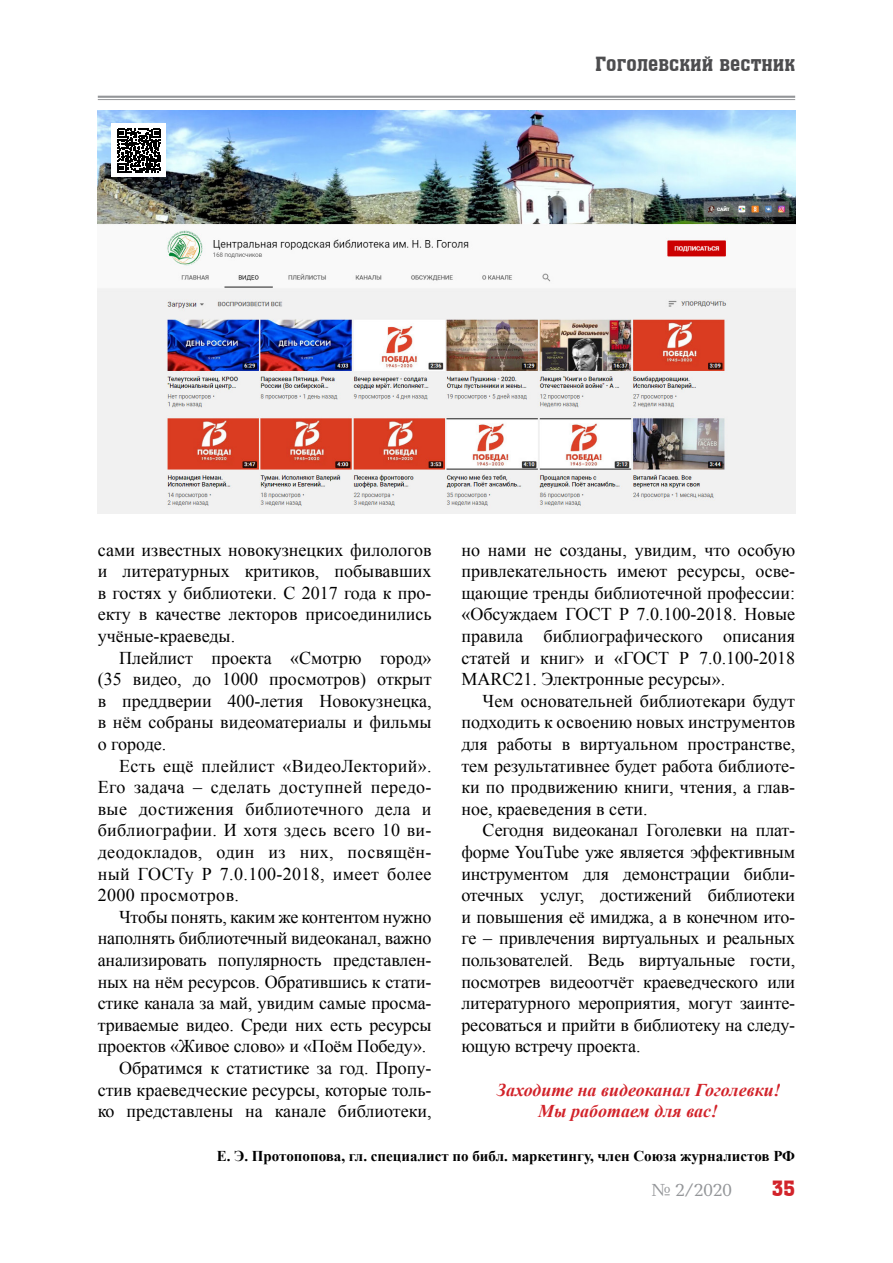
<style>
.page{position:relative;width:893px;height:1263px;background:#fff}
.page>*{position:absolute;margin:0;border:0;box-sizing:border-box;transform-origin:0 0}
.t1{font:21px "a Assuan";color:#d2232a}
.t2{font:19.5px "a Assuan";color:#4d4d4f}
.t3{font:18px/21.6px "Times New Roman";letter-spacing:-.01em;color:#000;text-align:justify}
.t4{font:italic 700 18px/21.6px "Times New Roman";color:#d2232a}
.t5{font:18px "Baltica C";color:#939598}
.t6{font:700 15px "Times New Roman";color:#000}
</style>
<div class="page">
<hr style="left:98px;top:96px;width:697px;height:2px;background:#939598">
<hr style="left:98px;top:99px;width:697px;height:1px;background:#939598">
<img style="left:98px;top:111px;width:697px;height:403px">
<div style="left:112px;top:123px;width:54px;height:54px;background:#fff"></div>
<svg style="left:117px;top:129px;width:44px;height:43px"></svg>
<p class="t2" style="left:595px;top:53px;width:201px">Гоголевский вестник</p>
<p class="t3" style="left:98px;top:538px;width:335px">сами известных новокузнецких филологов и литературных критиков, побывавших в гостях у библиотеки. С 2017 года к про&shy;екту в качестве лекторов присоединились учёные-краеведы.</p>
<p class="t3" style="left:98px;top:646px;width:335px;text-indent:21px">Плейлист проекта «Смотрю город» (35 видео, до 1000 просмотров) открыт в преддверии 400-летия Новокузнецка, в нём собраны видеоматериалы и фильмы о городе.</p>
<p class="t3" style="left:98px;top:754px;width:335px;text-indent:21px">Есть ещё плейлист «ВидеоЛекторий».<br>Его задача – сделать доступней передо&shy;вые достижения библиотечного дела и библиографии. И хотя здесь всего 10 ви&shy;деодокладов, один из них, посвящён&shy;ный ГОСТу Р 7.0.100-2018, имеет более 2000 просмотров.</p>
<p class="t3" style="left:98px;top:906px;width:335px;text-align:right">Чтобы понять, каким же контентом нужно наполнять библиотечный видеоканал, важно анализировать популярность представлен&shy;ных на нём ресурсов. Обратившись к стати&shy;стике канала за май, увидим самые просма&shy;триваемые видео. Среди них есть ресурсы проектов «Живое слово» и «Поём Победу».<br>Обратимся к статистике за год. Пропу&shy;стив краеведческие ресурсы, которые толь&shy;ко представлены на канале библиотеки,</p>
<p class="t3" style="left:461px;top:538px;width:335px">но нами не созданы, увидим, что особую привлекательность имеют ресурсы, осве&shy;щающие тренды библиотечной профессии: «Обсуждаем ГОСТ Р 7.0.100-2018. Новые правила библиографического описания статей и книг» и «ГОСТ Р 7.0.100-2018<br>MARC21. Электронные ресурсы».</p>
<p class="t3" style="left:461px;top:690px;width:335px;text-indent:21px">Чем основательней библиотекари будут подходить к освоению новых инструментов для работы в виртуальном пространстве, тем результативнее будет работа библиоте&shy;ки по продвижению книги, чтения, а глав&shy;ное, краеведения в сети.</p>
<p class="t3" style="left:461px;top:819px;width:335px;text-indent:21px">Сегодня видеоканал Гоголевки на плат&shy;форме YouTube уже является эффективным инструментом для демонстрации библи&shy;отечных услуг, достижений библиотеки и повышения её имиджа, а в конечном ито&shy;ге – привлечения виртуальных и реальных пользователей. Ведь виртуальные гости, посмотрев видеоотчёт краеведческого или литературного мероприятия, могут заинте&shy;ресоваться и прийти в библиотеку на следу&shy;ющую встречу проекта.</p>
<p class="t4" style="left:538px;top:1078px;width:244px;text-indent:-41px">Заходите на видеоканал Гоголевки!<br>Мы работаем для вас!</p>
<p class="t6" style="left:217px;top:1145px;width:580px">Е. Э. Протопопова, гл. специалист по библ. маркетингу, член Союза журналистов РФ</p>
<p class="t5" style="left:652px;top:1180px;width:82px">№ 2/2020</p>
<p class="t1" style="left:772px;top:1177px;width:25px">35</p>
</div>
